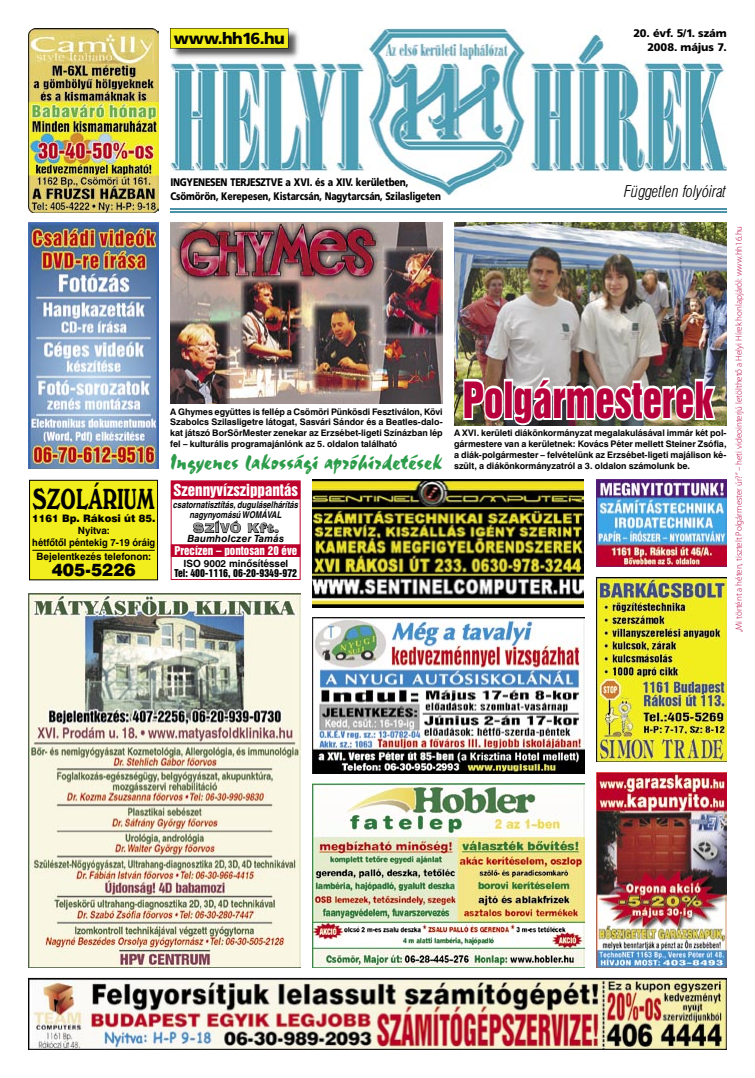
<style>
.page{position:relative;width:755px;height:1078px;background:#fff}
.page>*{position:absolute;margin:0;border:0;box-sizing:border-box;transform-origin:0 0}
.t1{font:45.5px "Swiss 921 PFL";color:#b7003c;scale:.86 1}
.t2{font:28.3px "H Windsor";color:#000;scale:.63 1}
.t3{font:23.2px "Staccato 555 PFL";color:#2e9d4b}
.t4{font:900 17.4px "H Swiss 721";color:#000}
.t5{font:italic 16px "Swiss 721 Lt Cn PFL";color:#000}
.t6{font:16px "Frutiger Blk PFL";color:#000}
.t7{font:15.1px "H Swiss 921";color:#fff}
.t8{font:11.9px "H Adelaide";letter-spacing:.06em;color:#949494;scale:1.15 1}
.t9{font:11.1px "H Swiss 921";color:#fff}
.t10{font:11px/14.1px "Frutiger Blk PFL";color:#000;scale:.82 1}
.t11{font:11px/14.8px "Frutiger Blk PFL";color:#000;text-align:right}
.t12{font:900 10.3px "H Swiss 721";color:#000}
.t13{font:700 10px "H Swiss 721";color:#000}
.t14{font:700 10px "H Swiss 721";color:#000;scale:.94 1}
.t15{font:9.9px "H Swiss 921";color:#000}
.t16{font:700 9.9px "H Swiss 721";color:#000}
.t17{font:italic 700 9.9px "H Swiss 721";letter-spacing:.02em;color:#000}
.t18{font:italic 9.4px/9.8px "H Helvetica Narrow Bold";color:#000;text-align:center}
.t19{font:700 9px/10.8px "Swiss 721 PFL";letter-spacing:-.005em;color:#000;text-align:justify}
.t20{font:300 9px "Myriad Pro";color:#b7003c}
</style>
<div class="page">
<hr style="left:170px;top:208px;width:556px;height:1px;background:#4b91aa">
<hr style="left:170px;top:212px;width:556px;height:1px;background:#4b91aa">
<img style="left:312px;top:783px;width:272px;height:184px">
<img style="left:312px;top:617px;width:272px;height:156px">
<img style="left:28px;top:28px;width:131px;height:184px">
<img style="left:170px;top:28px;width:556px;height:167px">
<div style="left:170px;top:192px;width:270px;height:8px;background:#fff"></div>
<img style="left:170px;top:28px;width:131px;height:33px">
<div style="left:170px;top:28px;width:118px;height:20px;background:#f2ed1c"></div>
<img style="left:596px;top:772px;width:130px;height:194px">
<div style="left:170px;top:480px;width:130px;height:100px;border:1px solid #bd002b"></div>
<svg style="left:193px;top:520px;width:48px;height:14px"></svg>
<svg style="left:247px;top:522px;width:32px;height:12px"></svg>
<div style="left:171px;top:544px;width:128px;height:12px;background:#bd002b"></div>
<div style="left:171px;top:544px;width:129px;height:12px;border:1px solid #bd002b"></div>
<div style="left:171px;top:481px;width:128px;height:18px;background:#bd002b"></div>
<div style="left:171px;top:480px;width:129px;height:19px;border:1px solid #bd002b"></div>
<div style="left:30px;top:480px;width:127px;height:99px;background:#f2ed1c"></div>
<div style="left:29px;top:479px;width:129px;height:101px;border:1px solid #000"></div>
<hr style="left:32px;top:549px;width:123px;height:1px;background:#000">
<img style="left:28px;top:593px;width:272px;height:374px">
<img style="left:312px;top:479px;width:271px;height:128px">
<img style="left:596px;top:577px;width:130px;height:184px">
<img style="left:28px;top:223px;width:131px;height:245px">
<img style="left:596px;top:479px;width:130px;height:87px">
<img style="left:28px;top:977px;width:698px;height:72px">
<img style="left:454px;top:223px;width:272px;height:202px">
<img style="left:461px;top:375px;width:43px;height:48px">
<div style="left:503px;top:379px;width:10px;height:40px;border:3px solid #fff"></div>
<img style="left:512px;top:375px;width:205px;height:51px">
<img style="left:170px;top:223px;width:272px;height:180px">
<h3 class="t6" style="left:174px;top:29px;width:112px">www.hh16.hu</h3>
<p class="t11" style="left:633px;top:25px;width:94px">20. évf. 5/1. szám<br>2008. május 7.</p>
<h2 class="t2" style="left:33px;top:482px;width:195px">SZOLÁRIUM</h2>
<p class="t12" style="left:32px;top:514px;width:124px">1161 Bp. Rákosi út 85.</p>
<p class="t13" style="left:78px;top:526px;width:34px">Nyitva:</p>
<p class="t13" style="left:37px;top:552px;width:116px">Bejelentkezés telefonon:</p>
<h3 class="t4" style="left:52px;top:562px;width:85px">405-5226</h3>
<p class="t14" style="left:32px;top:538px;width:132px">hétfõtõl péntekig 7-19 óráig</p>
<p class="t10" style="left:170px;top:175px;width:331px">INGYENESEN TERJESZTVE a XVI. és a XIV. kerületben,<br>Csömörön, Kerepesen, Kistarcsán, Nagytarcsán, Szilasligeten</p>
<h3 class="t5" style="left:623px;top:182px;width:103px">Független folyóirat</h3>
<p class="t19" style="left:170px;top:406px;width:274px">A Ghymes együttes is fellép a Csömöri Pünkösdi Fesztiválon, Kövi Szabolcs Szilasligetre látogat, Sasvári Sándor és a Beatles-dalo&shy;kat játszó BorSörMester zenekar az Erzsébet-ligeti Színázban lép fel – kulturális programajánlónk az 5. oldalon található</p>
<h3 class="t3" style="left:170px;top:447px;width:274px">Ingyenes lakossági apróhirdetések</h3>
<h3 class="t7" style="left:173px;top:483px;width:126px">Szennyvízszippantás</h3>
<p class="t18" style="left:173px;top:499px;width:127px">csatornatisztítás, duguláselhárítás nagynyomású WOMÁVAL</p>
<p class="t16" style="left:183px;top:557px;width:106px">ISO 9002 minõsítéssel</p>
<p class="t15" style="left:174px;top:568px;width:124px">Tel: 400-1116, 06-20-9349-972</p>
<h3 class="t8" style="left:193px;top:521px;width:76px">SZÍVÓ Kft.</h3>
<p class="t17" style="left:187px;top:533px;width:98px">Baumholczer Tamás</p>
<p class="t9" style="left:174px;top:545px;width:124px">Precízen – pontosan 20 éve</p>
<h1 class="t1" style="left:462px;top:370px;width:292px">Polgármesterek</h1>
<p class="t19" style="left:454px;top:427px;width:274px">A XVI. kerületi diákönkormányzat megalakulásával immár két pol&shy;gármestere van a kerületnek: Kovács Péter mellett Steiner Zsófia, a diák-polgármester – felvételünk az Erzsébet-ligeti majálison ké&shy;szült, a diákönkormányzatról a 3. oldalon számolunk be.</p>
<p class="t20" style="left:733px;top:632px;width:408px;rotate:-90deg">„Mi történt a héten, tisztelt Polgármester úr?” – heti videointerjú letölthető a Helyi Hírek honlapjáról: www.hh16.hu</p>
</div>
